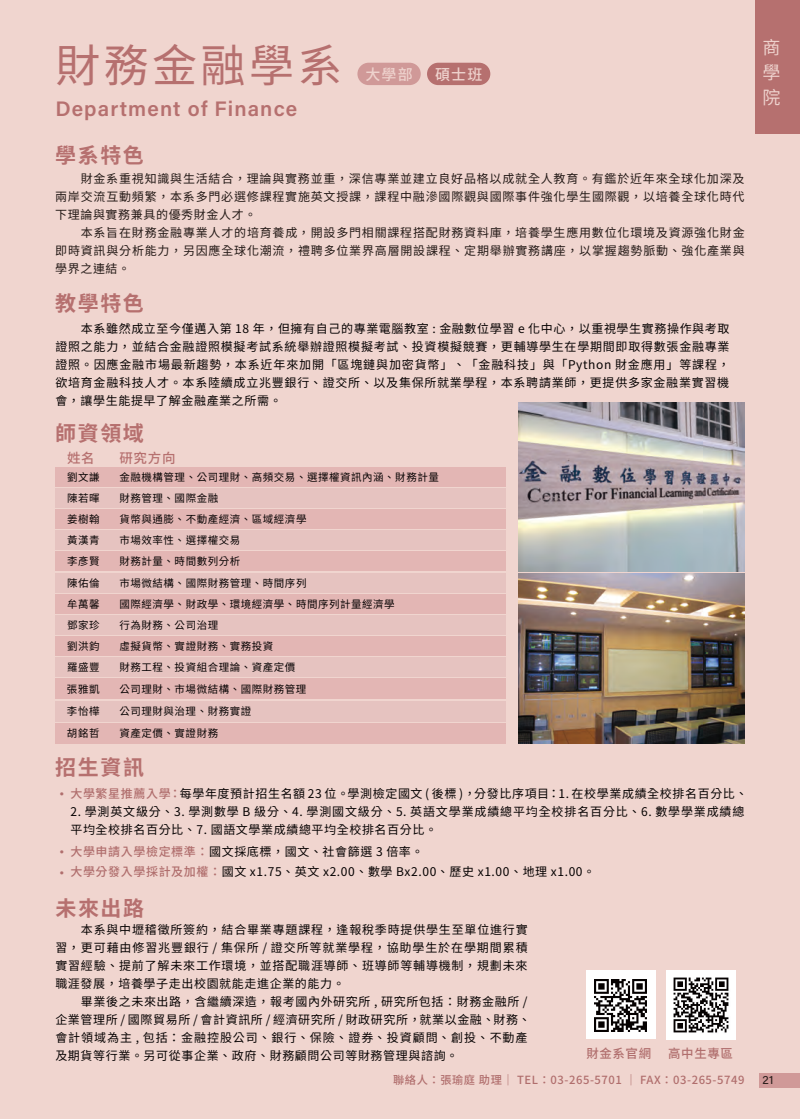
<style>
.page{position:relative;width:800px;height:1119px;background:#fff}
.page>*{position:absolute;margin:0;border:0;box-sizing:border-box;transform-origin:0 0}
.t1{font:45px "Noto Sans CJ Ktc";letter-spacing:.075em;color:#b6706f}
.t2{font:700 21px "Noto Sans CJ Ktc";letter-spacing:.075em;color:#b6706f}
.t3{font:21px "Acumin Variable Concept";letter-spacing:.05em;color:#b6706f}
.t4{font:18px/24.8px "Noto Sans CJ Ktc";color:#eed2cd}
.t5{font:500 15px "Noto Sans CJ Ktc";letter-spacing:.075em;color:#eed2cd}
.t6{font:500 13.5px "Noto Sans CJ Ktc";letter-spacing:.05em;color:#b6706f}
.t7{font:500 13.5px "Noto Sans CJ Ktc";color:#b06e6d}
.t8{font:500 12.45px "Noto Sans CJ Ktc";letter-spacing:.05em;color:#b06e6d}
.內文{font:12px/18px "Noto Sans CJ Ktc";letter-spacing:.05em;color:#050101;text-align:justify}
.內文-2{font:12px/18px "Noto Sans CJ Ktc";letter-spacing:.065em;color:#231916;text-align:justify}
.內文-3{font:12px/18px "Noto Sans CJ Ktc";letter-spacing:.07em;color:#050101}
.t9{font:12px "Acumin Variable Concept";color:#231916}
.t10{font:500 11.25px "Noto Sans CJ Ktc";letter-spacing:.05em;color:#b06e6d}
.t11{font:10.5px "Noto Sans CJ Ktc";letter-spacing:.05em;color:#050101}
.s1{font-weight:500;color:#b06e6d}
</style>
<div class="page">
<div style="left:0;top:0;width:799px;height:1118px;background:#f0d5cf"></div>
<div style="left:755px;top:0;width:44px;height:133px;background:#b6706f"></div>
<div style="left:759px;top:1073px;width:40px;height:14px;background:#d09998"></div>
<div style="left:357px;top:63px;width:63px;height:22px;background:#d09998;border-radius:11px"></div>
<div style="left:427px;top:63px;width:63px;height:22px;background:#b6706f;border-radius:11px"></div>
<div style="left:55px;top:467px;width:450px;height:19px;background:#e3b6b4"></div>
<div style="left:55px;top:678px;width:450px;height:21px;background:#e3b6b4"></div>
<div style="left:55px;top:488px;width:450px;height:19px;background:#e6c3c0"></div>
<div style="left:55px;top:701px;width:450px;height:20px;background:#e6c3c0"></div>
<div style="left:55px;top:723px;width:450px;height:20px;background:#e3b6b4"></div>
<div style="left:55px;top:509px;width:450px;height:19px;background:#e3b6b4"></div>
<div style="left:55px;top:551px;width:450px;height:20px;background:#e3b6b4"></div>
<div style="left:55px;top:594px;width:450px;height:19px;background:#e3b6b4"></div>
<div style="left:55px;top:636px;width:450px;height:19px;background:#e3b6b4"></div>
<div style="left:55px;top:530px;width:450px;height:19px;background:#e6c3c0"></div>
<div style="left:55px;top:573px;width:450px;height:19px;background:#e6c3c0"></div>
<div style="left:55px;top:615px;width:450px;height:19px;background:#e6c3c0"></div>
<div style="left:55px;top:657px;width:450px;height:19px;background:#e6c3c0"></div>
<img style="left:518px;top:574px;width:226px;height:169px">
<img style="left:518px;top:402px;width:226px;height:169px">
<img style="left:666px;top:970px;width:68px;height:69px">
<img style="left:586px;top:970px;width:69px;height:68px">
<p class="t1" style="left:55px;top:40px;width:288px">財務金融學系</p>
<p class="t3" style="left:55px;top:94px;width:243px">Department of Finance</p>
<p class="t2" style="left:55px;top:144px;width:90px">學系特色</p>
<p class="t5" style="left:365px;top:66px;width:49px">大學部</p>
<p class="t5" style="left:435px;top:66px;width:49px">碩士班</p>
<p class="內文-2" style="left:55px;top:170px;width:690px;text-indent:26px">財金系重視知識與生活結合，理論與實務並重，深信專業並建立良好品格以成就全人教育。有鑑於近年來全球化加深及兩岸交流互動頻繁，本系多門必選修課程實施英文授課，課程中融滲國際觀與國際事件強化學生國際觀，以培養全球化時代下理論與實務兼具的優秀財金人才。</p>
<p class="內文-2" style="left:55px;top:224px;width:691px;text-indent:26px">本系旨在財務金融專業人才的培育養成，開設多門相關課程搭配財務資料庫，培養學生應用數位化環境及資源強化財金即時資訊與分析能力，另因應全球化潮流，禮聘多位業界高層開設課程、定期舉辦實務講座，以掌握趨勢脈動、強化產業與學界之連結。</p>
<p class="t2" style="left:55px;top:292px;width:90px">教學特色</p>
<p class="內文" style="left:55px;top:319px;width:675px;text-indent:26px">本系雖然成立至今僅邁入第 18 年，但擁有自己的專業電腦教室 : 金融數位學習 e 化中心，以重視學生實務操作與考取證照之能力，並結合金融證照模擬考試系統舉辦證照模擬考試、投資模擬競賽，更輔導學生在學期間即取得數張金融專業證照。因應金融市場最新趨勢，本系近年來加開「區塊鏈與加密貨幣」、「金融科技」與「Python 財金應用」等課程，欲培育金融科技人才。本系陸續成立兆豐銀行、證交所、以及集保所就業學程，本系聘請業師，更提供多家金融業實習機會，讓學生能提早了解金融產業之所需。</p>
<p class="t2" style="left:55px;top:422px;width:90px">師資領域</p>
<p class="t6" style="left:67px;top:450px;width:29px">姓名</p>
<p class="t6" style="left:119px;top:450px;width:58px">研究方向</p>
<p class="t11" style="left:67px;top:471px;width:34px">劉文謙</p>
<p class="t11" style="left:67px;top:513px;width:34px">姜樹翰</p>
<p class="t11" style="left:67px;top:555px;width:34px">李彥賢</p>
<p class="t11" style="left:67px;top:598px;width:34px">牟萬馨</p>
<p class="t11" style="left:67px;top:640px;width:34px">劉洪鈞</p>
<p class="t11" style="left:67px;top:492px;width:34px">陳若暉</p>
<p class="t11" style="left:67px;top:534px;width:34px">黃漢青</p>
<p class="t11" style="left:67px;top:576px;width:34px">陳佑倫</p>
<p class="t11" style="left:67px;top:619px;width:34px">鄧家珍</p>
<p class="t11" style="left:67px;top:661px;width:34px">羅盛豐</p>
<p class="t11" style="left:67px;top:683px;width:34px">張雅凱</p>
<p class="t11" style="left:67px;top:705px;width:34px">李怡樺</p>
<p class="t11" style="left:67px;top:727px;width:34px">胡銘哲</p>
<p class="t11" style="left:119px;top:471px;width:321px">金融機構管理、公司理財、高頻交易、選擇權資訊內涵、財務計量</p>
<p class="t11" style="left:119px;top:513px;width:188px">貨幣與通膨、不動產經濟、區域經濟學</p>
<p class="t11" style="left:119px;top:555px;width:122px">財務計量、時間數列分析</p>
<p class="t11" style="left:119px;top:598px;width:277px">國際經濟學、財政學、環境經濟學、時間序列計量經濟學</p>
<p class="t11" style="left:119px;top:640px;width:155px">虛擬貨幣、實證財務、實務投資</p>
<p class="t11" style="left:119px;top:492px;width:100px">財務管理、國際金融</p>
<p class="t11" style="left:119px;top:534px;width:122px">市場效率性、選擇權交易</p>
<p class="t11" style="left:119px;top:576px;width:188px">市場微結構、國際財務管理、時間序列</p>
<p class="t11" style="left:119px;top:619px;width:100px">行為財務、公司治理</p>
<p class="t11" style="left:119px;top:661px;width:177px">財務工程、投資組合理論、資產定價</p>
<p class="t11" style="left:119px;top:683px;width:188px">公司理財、市場微結構、國際財務管理</p>
<p class="t11" style="left:119px;top:705px;width:133px">公司理財與治理、財務實證</p>
<p class="t11" style="left:119px;top:727px;width:100px">資產定價、實證財務</p>
<p class="t2" style="left:55px;top:755px;width:90px">招生資訊</p>
<p class="內文" style="left:70px;top:784px;width:678px"><span class="s1">大學繁星推薦入學：</span>每學年度預計招生名額 23 位。學測檢定國文 ( 後標 )，分發比序項目：1. 在校學業成績全校排名百分比、</p>
<p class="內文-3" style="left:70px;top:802px;width:675px">2. 學測英文級分、3. 學測數學 B 級分、4. 學測國文級分、5. 英語文學業成績總平均全校排名百分比、6. 數學學業成績總平均全校排名百分比、7. 國語文學業成績總平均全校排名百分比。</p>
<p class="內文" style="left:70px;top:842px;width:354px"><span class="s1">大學申請入學檢定標準：</span>國文採底標，國文、社會篩選 3 倍率。</p>
<p class="內文" style="left:70px;top:863px;width:526px"><span class="s1">大學分發入學採計及加權：</span>國文 x1.75、英文 x2.00、數學 Bx2.00、歷史 x1.00、地理 x1.00。</p>
<p class="t7" style="left:55px;top:786px;width:15px">・</p>
<p class="t7" style="left:55px;top:844px;width:15px">・</p>
<p class="t7" style="left:55px;top:864px;width:15px">・</p>
<p class="t2" style="left:55px;top:895px;width:90px">未來出路</p>
<p class="內文" style="left:55px;top:921px;width:474px;text-indent:26px">本系與中壢稽徵所簽約，結合畢業專題課程，逢報稅季時提供學生至單位進行實習，更可藉由修習兆豐銀行 / 集保所 / 證交所等就業學程，協助學生於在學期間累積實習經驗、提前了解未來工作環境，並搭配職涯導師、班導師等輔導機制，規劃未來職涯發展，培養學子走出校園就能走進企業的能力。</p>
<p class="內文" style="left:55px;top:993px;width:476px;text-align:left;text-indent:26px">畢業後之未來出路，含繼續深造，報考國內外研究所 , 研究所包括：財務金融所 /企業管理所 / 國際貿易所 / 會計資訊所 / 經濟研究所 / 財政研究所，就業以金融、財務、會計領域為主 , 包括：金融控股公司、銀行、保險、證券、投資顧問、創投、不動產及期貨等行業。另可從事企業、政府、財務顧問公司等財務管理與諮詢。</p>
<p class="t8" style="left:586px;top:1046px;width:66px">財金系官網</p>
<p class="t8" style="left:668px;top:1046px;width:66px">高中生專區</p>
<p class="t10" style="left:393px;top:1072px;width:353px">聯絡人：張瑜庭 助理｜ TEL：03-265-5701 ｜ FAX：03-265-5749</p>
<p class="t4" style="left:762px;top:36px;width:19px">商學</p>
<p class="t4" style="left:762px;top:85px;width:19px">院</p>
<p class="t9" style="left:762px;top:1071px;width:12px">21</p>
</div>
